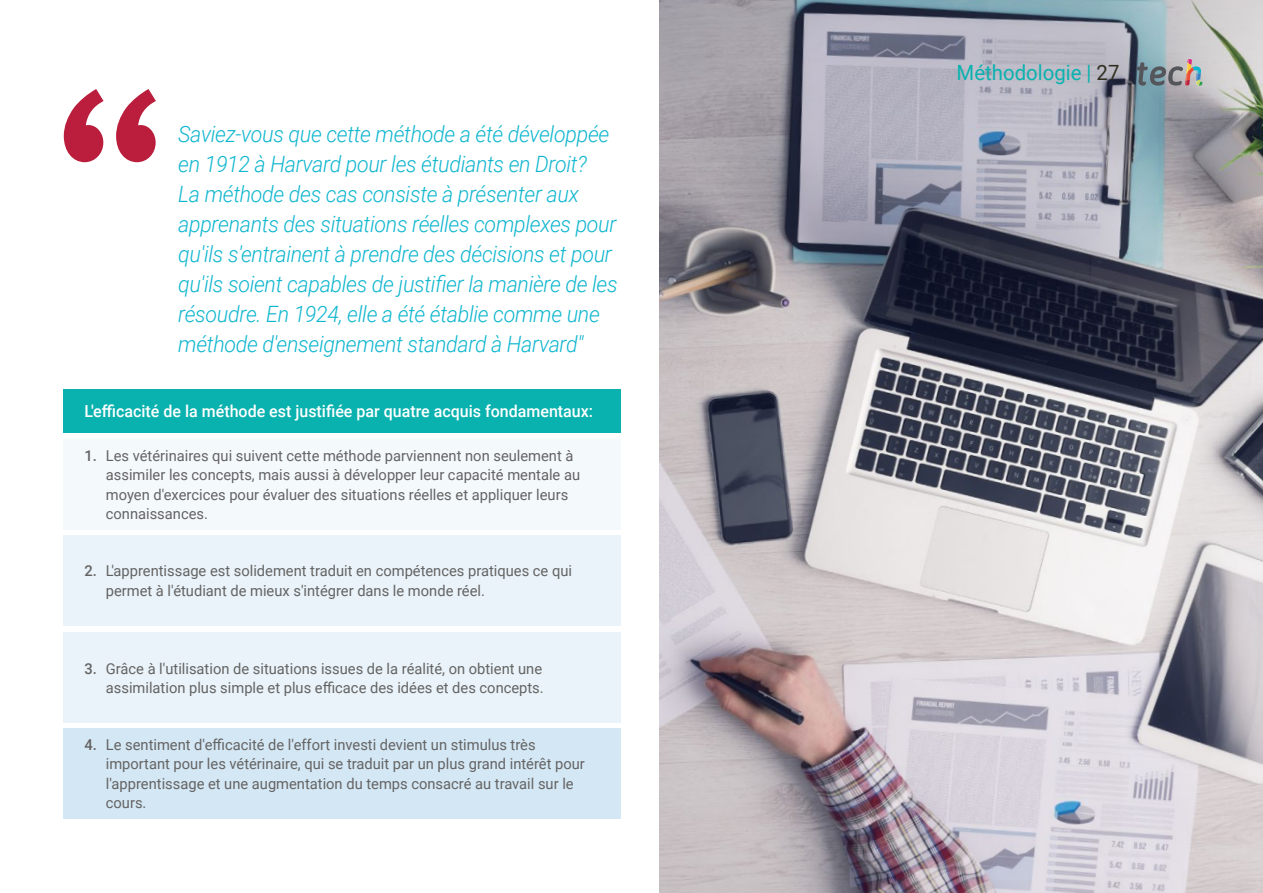
<style>
.page{position:relative;width:1263px;height:893px;background:#fff}
.page>*{position:absolute;margin:0;border:0;box-sizing:border-box;transform-origin:0 0}
.t1{font:italic 300 22.5px/30px "Roboto";letter-spacing:-.015em;color:#0fb6cf;scale:.95 1}
.t2{font:21px "Roboto";color:#09b2af}
.t3{font:500 16.5px "Roboto";color:#fff}
.t4{font:15px/19.5px "Roboto";color:#646363}
.s1{font-weight:500}
.s2{color:#312e20}
</style>
<div class="page">
<img style="left:659px;top:0;width:604px;height:893px">
<svg style="left:64px;top:89px;width:92px;height:73px"></svg>
<svg style="left:1137px;top:59px;width:65px;height:27px;background:#91979b"></svg>
<div style="left:64px;top:389px;width:557px;height:44px;background:#09b2af"></div>
<div style="left:64px;top:728px;width:557px;height:91px;background:#d4e7f4"></div>
<div style="left:64px;top:632px;width:557px;height:90px;background:#e9f3f9"></div>
<div style="left:64px;top:536px;width:557px;height:90px;background:#e9f3f9"></div>
<div style="left:64px;top:439px;width:557px;height:90px;background:#f4f9fc"></div>
<p class="t1" style="left:178px;top:119px;width:464px">Saviez-vous que cette méthode a été développée en 1912 à Harvard pour les étudiants en Droit?<br>La méthode des cas consiste à présenter aux apprenants des situations réelles complexes pour qu'ils s'entrainent à prendre des décisions et pour qu'ils soient capables de justifier la manière de les résoudre. En 1924, elle a été établie comme une méthode d'enseignement standard à Harvard"</p>
<p class="t3" style="left:85px;top:400px;width:510px">L'efficacité de la méthode est justifiée par quatre acquis fondamentaux:</p>
<p class="t4" style="left:106px;top:445px;width:476px;text-indent:-21px"><span class="s1">1.</span> Les vétérinaires qui suivent cette méthode parviennent non seulement à assimiler les concepts, mais aussi à développer leur capacité mentale au moyen d'exercices pour évaluer des situations réelles et appliquer leurs connaissances.</p>
<p class="t4" style="left:106px;top:561px;width:468px;text-indent:-21px"><span class="s1">2.</span> L'apprentissage est solidement traduit en compétences pratiques ce qui permet à l'étudiant de mieux s'intégrer dans le monde réel.</p>
<p class="t4" style="left:85px;top:658px;width:461px;text-align:right"><span class="s1">3.</span> Grâce à l'utilisation de situations issues de la réalité, on obtient une assimilation plus simple et plus efficace des idées et des concepts.</p>
<p class="t4" style="left:106px;top:734px;width:480px;text-indent:-21px"><span class="s1">4.</span> Le sentiment d'efficacité de l'effort investi devient un stimulus très important pour les vétérinaire, qui se traduit par un plus grand intérêt pour l'apprentissage et une augmentation du temps consacré au travail sur le cours.</p>
<h2 class="t2" style="left:957px;top:57px;width:164px">Méthodologie | <span class="s2">27</span></h2>
</div>
